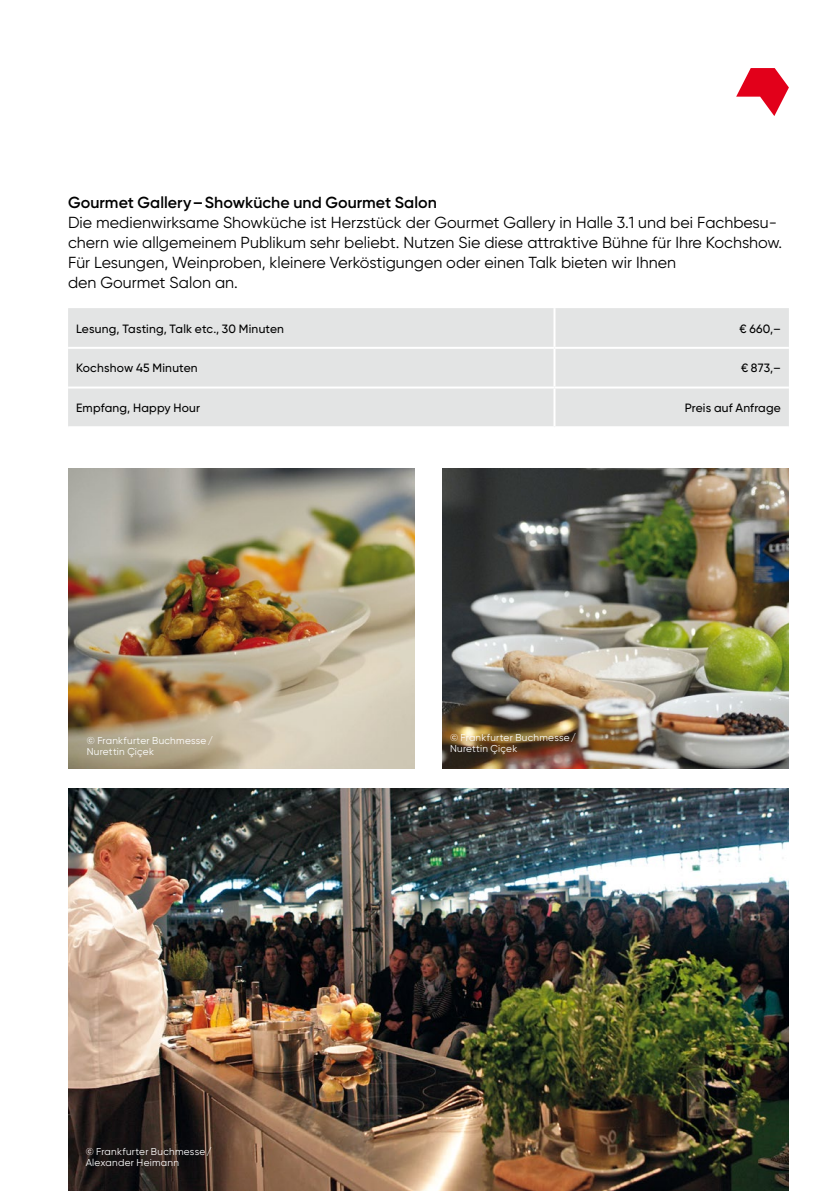
<style>
.page{position:relative;width:840px;height:1191px;background:#fff}
.page>*{position:absolute;margin:0;border:0;box-sizing:border-box;transform-origin:0 0}
.t1{font:16px/20px "Gilroy";color:#000}
.t2{font:600 16px "Gilroy";color:#000}
.t3{font:500 12px "Gilroy";letter-spacing:.015em;color:#000}
.t4{font:10px/11px "Gilroy";letter-spacing:.025em;color:#fff}
</style>
<div class="page">
<svg style="left:736px;top:68px;width:52px;height:48px"></svg>
<img style="left:68px;top:788px;width:720px;height:403px">
<img style="left:68px;top:468px;width:346px;height:300px">
<img style="left:442px;top:468px;width:346px;height:300px">
<div style="left:68px;top:308px;width:720px;height:118px;background:#e3e4e4"></div>
<hr style="left:553px;top:308px;width:2px;height:39px;background:#fff">
<hr style="left:554px;top:347px;width:234px;height:2px;background:#fff">
<hr style="left:553px;top:349px;width:2px;height:37px;background:#fff">
<hr style="left:68px;top:347px;width:486px;height:2px;background:#fff">
<hr style="left:68px;top:386px;width:486px;height:2px;background:#fff">
<hr style="left:554px;top:386px;width:234px;height:2px;background:#fff">
<hr style="left:553px;top:388px;width:2px;height:38px;background:#fff">
<p class="t2" style="left:68px;top:193px;width:370px">Gourmet Gallery–Showküche und Gourmet Salon</p>
<p class="t1" style="left:68px;top:212px;width:715px">Die medienwirksame Showküche ist Herzstück der Gourmet Gallery in Halle 3.1 und bei Fachbesu&shy;chern wie allgemeinem Publikum sehr beliebt. Nutzen Sie diese attraktive Bühne für Ihre Kochshow.<br>Für Lesungen, Weinproben, kleinere Verköstigungen oder einen Talk bieten wir Ihnen<br>den Gourmet Salon an.</p>
<p class="t3" style="left:76px;top:321px;width:209px">Lesung, Tasting, Talk etc., 30 Minuten</p>
<p class="t3" style="left:739px;top:321px;width:43px">€ 660,–</p>
<p class="t3" style="left:76px;top:361px;width:123px">Kochshow 45 Minuten</p>
<p class="t3" style="left:740px;top:361px;width:41px">€ 873,–</p>
<p class="t3" style="left:76px;top:400px;width:126px">Empfang, Happy Hour</p>
<p class="t3" style="left:684px;top:400px;width:98px">Preis auf Anfrage</p>
<p class="t4" style="left:87px;top:735px;width:128px">© Frankfurter Buchmesse/<br>Nurettin Çiçek</p>
<p class="t4" style="left:450px;top:732px;width:128px">© Frankfurter Buchmesse/<br>Nurettin Çiçek</p>
<p class="t4" style="left:86px;top:1146px;width:128px">© Frankfurter Buchmesse/<br>Alexander Heimann</p>
</div>
